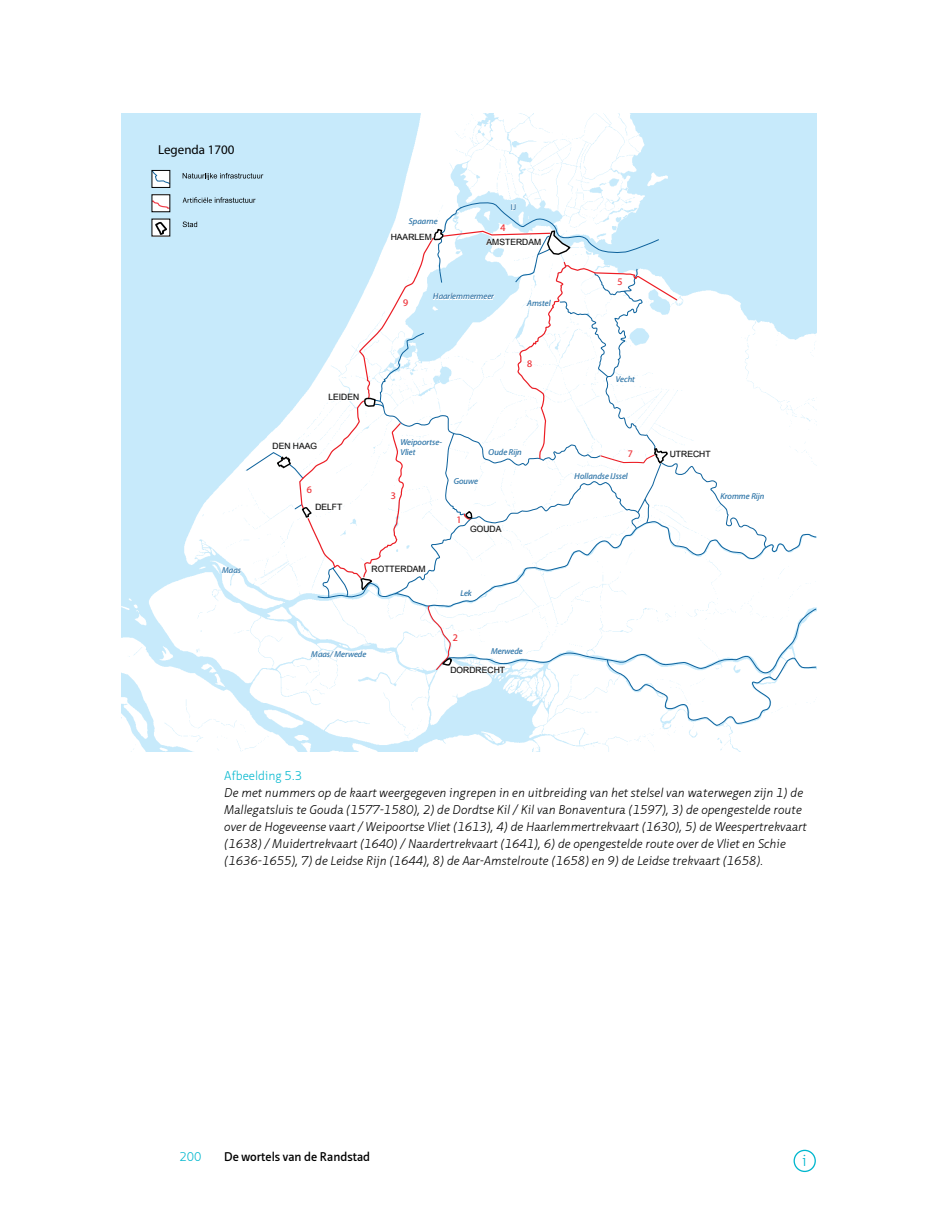
<style>
.page{position:relative;width:938px;height:1221px;background:#fff}
.page>*{position:absolute;margin:0;border:0;box-sizing:border-box;transform-origin:0 0}
.t1{font:300 15.75px "Neue Sans";color:#00b7ce}
.t2{font:12.95px "Myriad Pro";color:#000}
.t3{font:italic 300 12.25px/17.2px "Neue Sans";color:#000}
.t4{font:600 12.25px "Neue Sans";color:#000}
.t5{font:300 12.25px "Neue Sans";color:#00b7ce}
.t6{font:9.97px "Myriad Pro";color:#ed1d24}
.t7{font:italic 8.58px/10.3px "Myriad Pro";color:#11629c}
.t8{font:8.58px "Arial";color:#000}
.t9{font:8.58px "Myriad Pro";color:#11629c}
</style>
<div class="page">
<img style="left:122px;top:114px;width:694px;height:637px">
<div style="left:152px;top:195px;width:18px;height:17px;background:#fff"></div>
<svg style="left:151px;top:169px;width:20px;height:16px"></svg>
<svg style="left:151px;top:200px;width:20px;height:9px"></svg>
<svg style="left:154px;top:221px;width:14px;height:13px"></svg>
<div style="left:152px;top:170px;width:18px;height:17px;border:1px solid #000"></div>
<svg style="left:183px;top:173px;width:80px;height:7px"></svg>
<svg style="left:183px;top:197px;width:633px;height:528px"></svg>
<div style="left:793px;top:1149px;width:22px;height:22px;border:1px solid #00b7ce;border-radius:50%"></div>
<p class="t2" style="left:158px;top:141px;width:78px">Legenda 1700</p>
<p class="t7" style="left:222px;top:565px;width:20px">Maas</p>
<p class="t7" style="left:409px;top:215px;width:30px">Spaarne</p>
<p class="t8" style="left:391px;top:231px;width:43px">HAARLEM</p>
<p class="t9" style="left:511px;top:202px;width:7px">IJ</p>
<p class="t6" style="left:500px;top:222px;width:7px">4</p>
<p class="t8" style="left:486px;top:236px;width:56px">AMSTERDAM</p>
<p class="t6" style="left:403px;top:297px;width:7px">9</p>
<p class="t7" style="left:433px;top:291px;width:62px">Haarlemmermeer</p>
<p class="t7" style="left:527px;top:298px;width:25px">Amstel</p>
<p class="t8" style="left:328px;top:391px;width:32px">LEIDEN</p>
<p class="t6" style="left:527px;top:357px;width:7px">8</p>
<p class="t8" style="left:272px;top:440px;width:46px">DEN HAAG</p>
<p class="t6" style="left:307px;top:483px;width:7px">6</p>
<p class="t8" style="left:315px;top:501px;width:29px">DELFT</p>
<p class="t7" style="left:400px;top:437px;width:43px">Weipoortse-<br>Vliet</p>
<p class="t6" style="left:391px;top:489px;width:7px">3</p>
<p class="t7" style="left:454px;top:476px;width:26px">Gouwe</p>
<p class="t7" style="left:488px;top:447px;width:35px">Oude Rijn</p>
<p class="t6" style="left:456px;top:513px;width:7px">1</p>
<p class="t8" style="left:470px;top:523px;width:33px">GOUDA</p>
<p class="t8" style="left:371px;top:563px;width:56px">ROTTERDAM</p>
<p class="t7" style="left:460px;top:587px;width:13px">Lek</p>
<p class="t6" style="left:453px;top:632px;width:7px">2</p>
<p class="t7" style="left:311px;top:648px;width:56px">Maas/ Merwede</p>
<p class="t7" style="left:491px;top:646px;width:33px">Merwede</p>
<p class="t8" style="left:450px;top:664px;width:56px">DORDRECHT</p>
<p class="t6" style="left:617px;top:275px;width:7px">5</p>
<p class="t7" style="left:616px;top:373px;width:21px">Vecht</p>
<p class="t6" style="left:628px;top:447px;width:7px">7</p>
<p class="t7" style="left:574px;top:471px;width:55px">Hollandse IJssel</p>
<p class="t8" style="left:670px;top:448px;width:42px">UTRECHT</p>
<p class="t7" style="left:720px;top:491px;width:45px">Kromme Rijn</p>
<p class="t5" style="left:224px;top:768px;width:79px">Afbeelding 5.3</p>
<p class="t3" style="left:224px;top:784px;width:584px">De met nummers op de kaart weergegeven ingrepen in en uitbreiding van het stelsel van waterwegen zijn 1) de Mallegatsluis te Gouda (1577-1580), 2) de Dordtse Kil / Kil van Bonaventura (1597), 3) de opengestelde route over de Hogeveense vaart / Weipoortse Vliet (1613), 4) de Haarlemmertrekvaart (1630), 5) de Weespertrekvaart (1638) / Muidertrekvaart (1640) / Naardertrekvaart (1641), 6) de opengestelde route over de Vliet en Schie (1636-1655), 7) de Leidse Rijn (1644), 8) de Aar-Amstelroute (1658) en 9) de Leidse trekvaart (1658).</p>
<p class="t5" style="left:179px;top:1149px;width:24px">200</p>
<p class="t4" style="left:224px;top:1149px;width:147px">De wortels van de Randstad</p>
<p class="t1" style="left:802px;top:1151px;width:6px">i</p>
</div>
